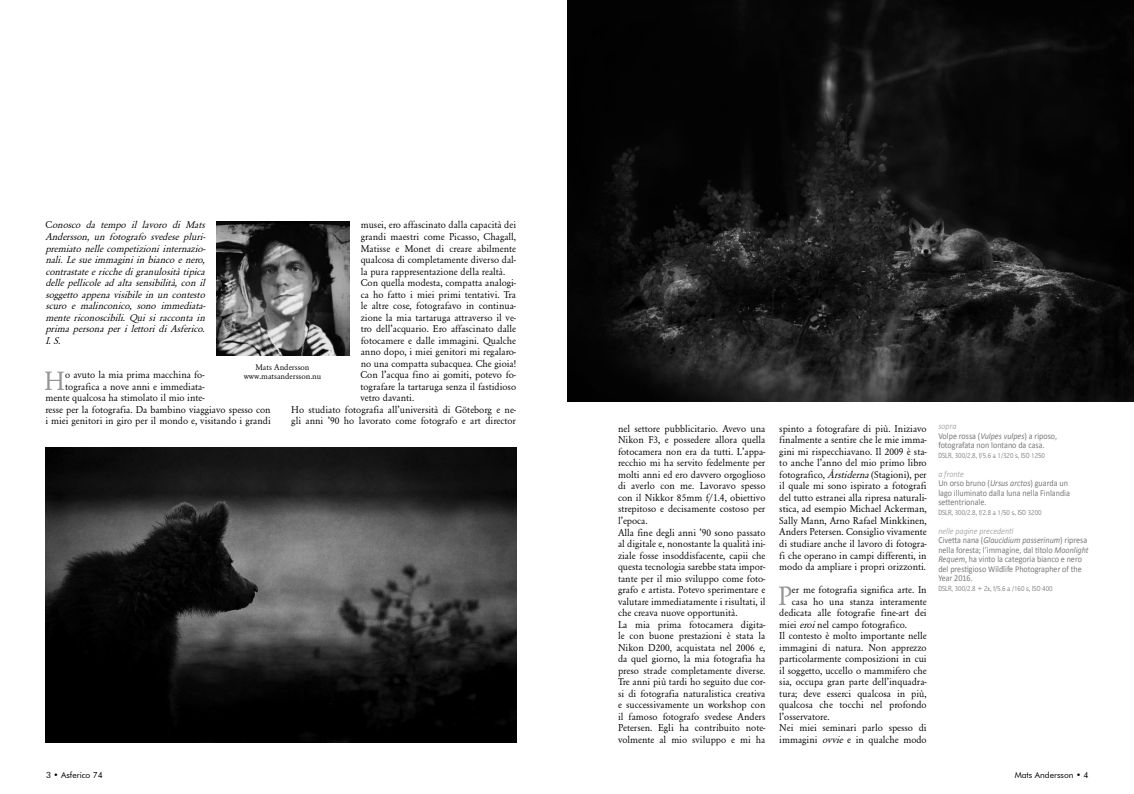
<style>
.page{position:relative;width:1134px;height:794px;background:#fff}
.page>*{position:absolute;margin:0;border:0;box-sizing:border-box;transform-origin:0 0}
.t1{font:27.5px "Garamond";color:#939393}
.t2{font:27.5px "Garamond";color:#959595}
.t3{font:10.2px/11.5px "Garamond";color:#000}
.t4{font:italic 10.2px/11.5px "Garamond";color:#000;text-align:justify}
.t5{font:9px/9.5px "Calibri";color:#787878;scale:.9 1}
.t6{font:8.5px/9px "Garamond";color:#000;text-align:center}
.t7{font:8.5px "Futura BT";color:#000}
.t8{font:300 condensed 7.5px "Abadi";color:#787878}
.s1{font-style:normal}
.s2{font-style:italic}
.s3{font-weight:300;font-style:italic;color:#959595}
</style>
<div class="page">
<img style="left:567px;top:0;width:567px;height:402px">
<img style="left:216px;top:222px;width:133px;height:133px">
<img style="left:45px;top:447px;width:471px;height:296px">
<p class="t4" style="left:45px;top:219px;width:162px"><span class="s1">C</span>onosco da tempo il lavoro di Mats Andersson, un fotografo svedese pluri&shy;premiato nelle competizioni internazio&shy;nali. Le sue immagini in bianco e nero, contrastate e ricche di granulosità tipica delle pellicole ad alta sensibilità, con il soggetto appena visibile in un contesto scuro e malinconico, sono immediata&shy;mente riconoscibili. Qui si racconta in prima persona per i lettori di Asferico.<br>I. S.</p>
<h1 class="t2" style="left:44px;top:370px;width:22px">H</h1>
<p class="t3" style="left:65px;top:370px;width:141px">o avuto la mia prima macchina fo-</p>
<p class="t3" style="left:361px;top:220px;width:157px">musei, ero affascinato dalla capacità dei</p>
<p class="t3" style="left:361px;top:232px;width:157px">grandi maestri come Picasso, Chagall,</p>
<p class="t3" style="left:361px;top:243px;width:157px">Matisse e Monet di creare abilmente</p>
<p class="t3" style="left:361px;top:255px;width:157px">qualcosa di completamente diverso dal-</p>
<p class="t3" style="left:361px;top:266px;width:146px">la pura rappresentazione della realtà.</p>
<p class="t3" style="left:361px;top:278px;width:157px">Con quella modesta, compatta analogi-</p>
<p class="t3" style="left:361px;top:289px;width:157px">ca ho fatto i miei primi tentativi. Tra</p>
<p class="t3" style="left:361px;top:301px;width:157px">le altre cose, fotografavo in continua-</p>
<p class="t3" style="left:361px;top:312px;width:157px">zione la mia tartaruga attraverso il ve-</p>
<p class="t3" style="left:361px;top:323px;width:157px">tro dell’acquario. Ero affascinato dalle</p>
<p class="t3" style="left:361px;top:335px;width:157px">fotocamere e dalle immagini. Qualche</p>
<p class="t3" style="left:361px;top:347px;width:157px">anno dopo, i miei genitori mi regalaro-</p>
<p class="t3" style="left:361px;top:358px;width:157px">no una compatta subacquea. Che gioia!</p>
<p class="t3" style="left:360px;top:369px;width:157px">Con l’acqua fino ai gomiti, potevo fo-</p>
<p class="t3" style="left:360px;top:381px;width:157px">tografare la tartaruga senza il fastidioso</p>
<p class="t3" style="left:360px;top:393px;width:55px">vetro davanti.</p>
<p class="t3" style="left:291px;top:403px;width:226px">Ho studiato fotografia all’università di Göteborg e ne-</p>
<p class="t3" style="left:291px;top:415px;width:226px">gli anni ’90 ho lavorato come fotografo e art director</p>
<p class="t6" style="left:244px;top:363px;width:79px">Mats Andersson www.matsandersson.nu</p>
<p class="t3" style="left:65px;top:381px;width:141px">tografica a nove anni e immediata-</p>
<p class="t3" style="left:45px;top:393px;width:161px">mente qualcosa ha stimolato il mio inte-</p>
<p class="t3" style="left:45px;top:404px;width:227px">resse per la fotografia. Da bambino viaggiavo spesso con</p>
<p class="t3" style="left:45px;top:416px;width:227px">i miei genitori in giro per il mondo e, visitando i grandi</p>
<p class="t7" style="left:46px;top:771px;width:58px">3 • Asferico 74</p>
<p class="t3" style="left:618px;top:424px;width:149px">nel settore pubblicitario. Avevo una Nikon F3, e possedere allora quella fotocamera non era da tutti. L’appa&shy;recchio mi ha servito fedelmente per molti anni ed ero davvero orgoglioso di averlo con me. Lavoravo spesso con il Nikkor 85mm f/1.4, obiettivo strepitoso e decisamente costoso per l’epoca.<br>Alla fine degli anni ’90 sono passato al digitale e, nonostante la qualità ini&shy;ziale fosse insoddisfacente, capii che questa tecnologia sarebbe stata impor&shy;tante per il mio sviluppo come foto&shy;grafo e artista. Potevo sperimentare e valutare immediatamente i risultati, il che creava nuove opportunità.<br>La mia prima fotocamera digita&shy;le con buone prestazioni è stata la Nikon D200, acquistata nel 2006 e, da quel giorno, la mia fotografia ha preso strade completamente diverse.<br>Tre anni più tardi ho seguito due cor&shy;si di fotografia naturalistica creativa e successivamente un workshop con il famoso fotografo svedese Anders Petersen. Egli ha contribuito note&shy;volmente al mio sviluppo e mi ha</p>
<p class="t3" style="left:779px;top:424px;width:149px;text-align:justify">spinto a fotografare di più. Iniziavo finalmente a sentire che le mie imma&shy;gini mi rispecchiavano. Il 2009 è sta&shy;to anche l’anno del mio primo libro fotografico, <span class="s2">Årstiderna</span> (Stagioni), per il quale mi sono ispirato a fotografi del tutto estranei alla ripresa naturali&shy;stica, ad esempio Michael Ackerman, Sally Mann, Arno Rafael Minkkinen, Anders Petersen. Consiglio vivamente di studiare anche il lavoro di fotogra&shy;fi che operano in campi differenti, in modo da ampliare i propri orizzonti.</p>
<h1 class="t1" style="left:778px;top:585px;width:15px">P</h1>
<p class="t3" style="left:792px;top:585px;width:136px">er me fotografia significa arte. In</p>
<p class="t3" style="left:792px;top:596px;width:136px">casa ho una stanza interamente</p>
<p class="t3" style="left:779px;top:608px;width:149px">dedicata alle fotografie fine-art dei</p>
<p class="t3" style="left:779px;top:619px;width:129px">miei <span class="s2">eroi</span> nel campo fotografico.</p>
<p class="t3" style="left:779px;top:631px;width:149px">Il contesto è molto importante nelle</p>
<p class="t3" style="left:779px;top:642px;width:149px">immagini di natura. Non apprezzo</p>
<p class="t3" style="left:779px;top:654px;width:149px">particolarmente composizioni in cui</p>
<p class="t3" style="left:779px;top:665px;width:149px">il soggetto, uccello o mammifero che</p>
<p class="t3" style="left:779px;top:676px;width:149px">sia, occupa gran parte dell’inquadra-</p>
<p class="t3" style="left:779px;top:688px;width:149px">tura; deve esserci qualcosa in più,</p>
<p class="t3" style="left:779px;top:700px;width:149px">qualcosa che tocchi nel profondo</p>
<p class="t3" style="left:779px;top:710px;width:52px">l’osservatore.</p>
<p class="t3" style="left:779px;top:723px;width:149px">Nei miei seminari parlo spesso di</p>
<p class="t3" style="left:779px;top:734px;width:149px">immagini <span class="s2">ovvie</span> e in qualche modo</p>
<p class="t5" style="left:938px;top:422px;width:133px"><span class="s3">sopra<br></span>Volpe rossa (<span class="s2">Vulpes vulpes</span>) a riposo, fotografata non lontano da casa.</p>
<p class="t8" style="left:938px;top:452px;width:108px">DSLR, 300/2.8, f/5.6 a 1/320 s, ISO 1250</p>
<p class="t5" style="left:938px;top:470px;width:148px"><span class="s3">a fronte<br></span>Un orso bruno (<span class="s2">Ursus arctos</span>) guarda un lago illuminato dalla luna nella Finlandia settentrionale.</p>
<p class="t8" style="left:938px;top:509px;width:105px">DSLR, 300/2.8, f/2.8 a 1/50 s, ISO 3200</p>
<p class="t5" style="left:938px;top:525px;width:168px"><span class="s3">nelle pagine precedenti<br></span>Civetta nana (<span class="s2">Glaucidium passerinum</span>) ripresa nella foresta; l’immagine, dal titolo <span class="s2">Moonlight Requem</span>, ha vinto la categoria bianco e nero del prestigioso Wildlife Photographer of the Year 2016.</p>
<p class="t8" style="left:938px;top:585px;width:116px">DSLR, 300/2.8 + 2x, f/5.6 a /160 s, ISO 400</p>
<p class="t7" style="left:1015px;top:771px;width:75px">Mats Andersson • 4</p>
</div>
